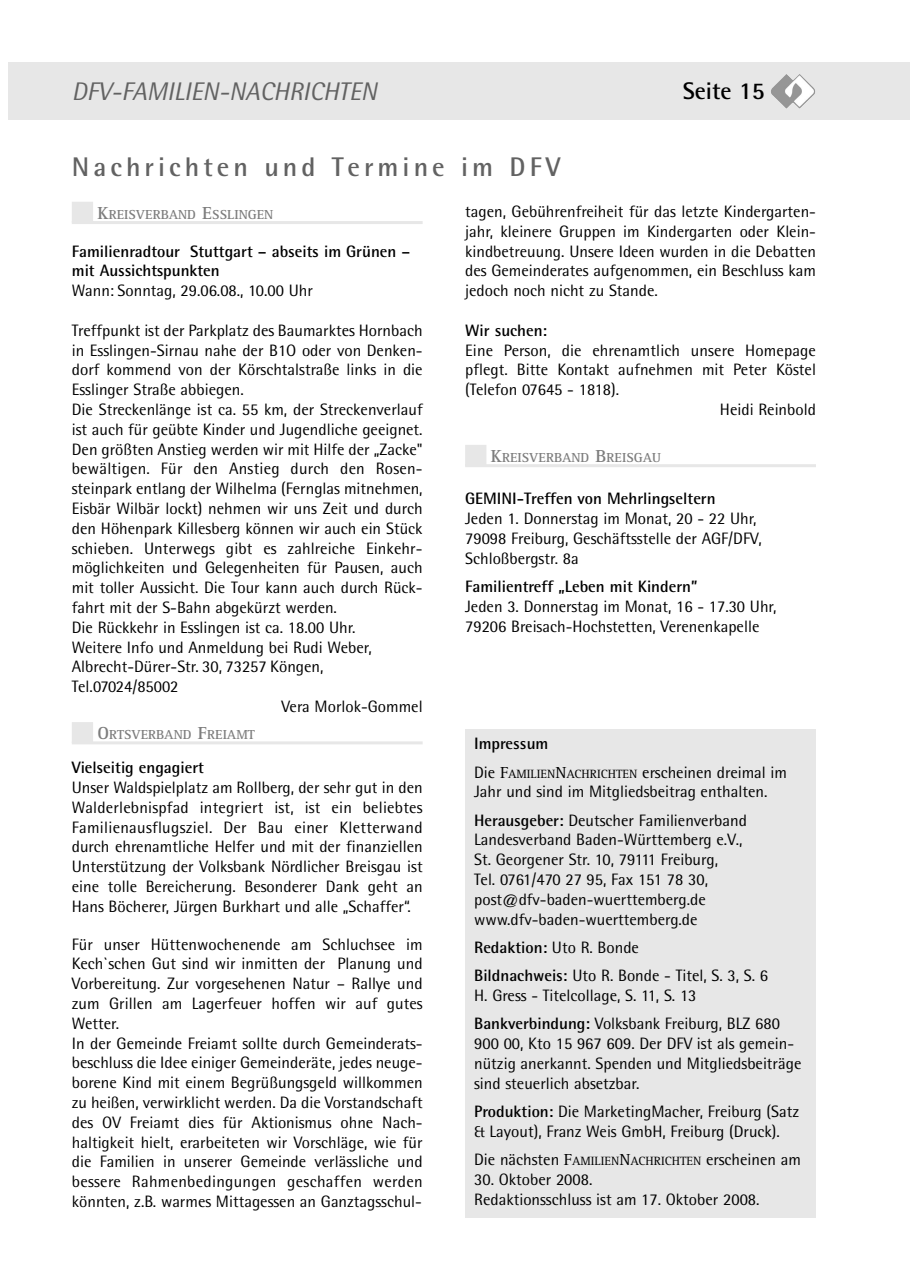
<style>
.page{position:relative;width:910px;height:1280px;background:#fff}
.page>*{position:absolute;margin:0;border:0;box-sizing:border-box;transform-origin:0 0}
.t1{font:700 27px "Rotis Semi Sans";letter-spacing:.15em;color:#626262}
.t2{font:italic 25.5px "Rotis Semi Sans";color:#626262}
.t3{font:700 24px "Rotis Semi Sans";color:#000}
.t4{font:16.5px/19.8px "Rotis Semi Sans";color:#000}
.t5{font:700 16.5px/19.8px "Rotis Semi Sans";color:#000}
.t6{font:700 13.5px "Rotis Serif";color:#7d7d7d}
.s1{font-size:18px}
.s2{font-weight:700}
.s3{font-family:"Rotis Serif"}
.s4{font-family:"Rotis Serif";font-size:12.3px}
</style>
<div class="page">
<div style="left:8px;top:63px;width:901px;height:57px;background:#e7e7e7"></div>
<img style="left:771px;top:74px;width:44px;height:35px">
<div style="left:72px;top:202px;width:21px;height:21px;background:#e7e7e7"></div>
<hr style="left:72px;top:221px;width:351px;height:3px;background:#e7e7e7">
<div style="left:72px;top:722px;width:21px;height:21px;background:#e7e7e7"></div>
<hr style="left:72px;top:741px;width:351px;height:3px;background:#e7e7e7">
<div style="left:465px;top:445px;width:21px;height:21px;background:#e7e7e7"></div>
<hr style="left:465px;top:464px;width:351px;height:3px;background:#e7e7e7">
<div style="left:465px;top:729px;width:351px;height:489px;background:#e7e7e7"></div>
<h2 class="t2" style="left:72px;top:76px;width:307px">DFV-FAMILIEN-NACHRICHTEN</h2>
<h3 class="t3" style="left:683px;top:76px;width:83px">Seite 15</h3>
<h1 class="t1" style="left:72px;top:150px;width:490px">Nachrichten und Termine im DFV</h1>
<p class="t6" style="left:97px;top:206px;width:177px"><span class="s1">K</span>REISVERBAND <span class="s1">E</span>SSLINGEN</p>
<p class="t5" style="left:72px;top:241px;width:340px">Familienradtour Stuttgart – abseits im Grünen – mit Aussichtspunkten</p>
<p class="t4" style="left:72px;top:280px;width:243px">Wann: Sonntag, 29.06.08., 10.00 Uhr</p>
<p class="t4" style="left:72px;top:320px;width:352px">Treffpunkt ist der Parkplatz des Baumarktes Hornbach</p>
<p class="t4" style="left:72px;top:340px;width:352px">in Esslingen-Sirnau nahe der B1O oder von Denken-</p>
<p class="t4" style="left:72px;top:360px;width:352px">dorf kommend von der Körschtalstraße links in die</p>
<p class="t4" style="left:72px;top:379px;width:173px">Esslinger Straße abbiegen.</p>
<p class="t4" style="left:72px;top:399px;width:352px">Die Streckenlänge ist ca. 55 km, der Streckenverlauf</p>
<p class="t4" style="left:72px;top:419px;width:352px">ist auch für geübte Kinder und Jugendliche geeignet.</p>
<p class="t4" style="left:72px;top:439px;width:352px">Den größten Anstieg werden wir mit Hilfe der „Zacke"</p>
<p class="t4" style="left:72px;top:459px;width:352px">bewältigen. Für den Anstieg durch den Rosen-</p>
<p class="t4" style="left:72px;top:478px;width:352px">steinpark entlang der Wilhelma (Fernglas mitnehmen,</p>
<p class="t4" style="left:72px;top:498px;width:352px">Eisbär Wilbär lockt) nehmen wir uns Zeit und durch</p>
<p class="t4" style="left:72px;top:518px;width:352px">den Höhenpark Killesberg können wir auch ein Stück</p>
<p class="t4" style="left:72px;top:538px;width:352px">schieben. Unterwegs gibt es zahlreiche Einkehr-</p>
<p class="t4" style="left:72px;top:558px;width:352px">möglichkeiten und Gelegenheiten für Pausen, auch</p>
<p class="t4" style="left:72px;top:577px;width:352px">mit toller Aussicht. Die Tour kann auch durch Rück-</p>
<p class="t4" style="left:72px;top:597px;width:267px">fahrt mit der S-Bahn abgekürzt werden.</p>
<p class="t4" style="left:72px;top:617px;width:285px">Die Rückkehr in Esslingen ist ca. 18.00 Uhr.</p>
<p class="t4" style="left:72px;top:637px;width:302px">Weitere Info und Anmeldung bei Rudi Weber,</p>
<p class="t4" style="left:72px;top:657px;width:253px">Albrecht-Dürer-Str. 30, 73257 Köngen,</p>
<p class="t4" style="left:72px;top:676px;width:108px">Tel.07024/85002</p>
<p class="t4" style="left:281px;top:696px;width:143px">Vera Morlok-Gommel</p>
<p class="t6" style="left:97px;top:726px;width:159px"><span class="s1">O</span>RTSVERBAND <span class="s1">F</span>REIAMT</p>
<p class="t5" style="left:72px;top:757px;width:134px">Vielseitig engagiert</p>
<p class="t4" style="left:72px;top:777px;width:352px;text-align:justify">Unser Waldspielplatz am Rollberg, der sehr gut in den Walderlebnispfad integriert ist, ist ein beliebtes Familienausflugsziel. Der Bau einer Kletterwand durch ehrenamtliche Helfer und mit der finanziellen Unterstützung der Volksbank Nördlicher Breisgau ist eine tolle Bereicherung. Besonderer Dank geht an Hans Böcherer, Jürgen Burkhart und alle „Schaffer“.</p>
<p class="t4" style="left:72px;top:934px;width:352px">Für unser Hüttenwochenende am Schluchsee im Kech`schen Gut sind wir inmitten der Planung und Vorbereitung. Zur vorgesehenen Natur – Rallye und zum Grillen am Lagerfeuer hoffen wir auf gutes Wetter.<br>In der Gemeinde Freiamt sollte durch Gemeinderats&shy;beschluss die Idee einiger Gemeinderäte, jedes neuge&shy;borene Kind mit einem Begrüßungsgeld willkommen zu heißen, verwirklicht werden. Da die Vorstandschaft des OV Freiamt dies für Aktionismus ohne Nach&shy;haltigkeit hielt, erarbeiteten wir Vorschläge, wie für die Familien in unserer Gemeinde verlässliche und bessere Rahmenbedingungen geschaffen werden könnten, z.B. warmes Mittagessen an Ganztagsschul-</p>
<p class="t4" style="left:465px;top:201px;width:352px;text-align:justify">tagen, Gebührenfreiheit für das letzte Kindergarten&shy;jahr, kleinere Gruppen im Kindergarten oder Klein&shy;kindbetreuung. Unsere Ideen wurden in die Debatten des Gemeinderates aufgenommen, ein Beschluss kam jedoch noch nicht zu Stande.</p>
<p class="t5" style="left:465px;top:320px;width:84px">Wir suchen:</p>
<p class="t4" style="left:465px;top:340px;width:352px">Eine Person, die ehrenamtlich unsere Homepage</p>
<p class="t4" style="left:465px;top:360px;width:352px">pflegt. Bitte Kontakt aufnehmen mit Peter Köstel</p>
<p class="t4" style="left:465px;top:379px;width:155px">(Telefon 07645 - 1818).</p>
<p class="t4" style="left:720px;top:399px;width:98px">Heidi Reinbold</p>
<p class="t6" style="left:491px;top:449px;width:172px"><span class="s1">K</span>REISVERBAND <span class="s1">B</span>REISGAU</p>
<p class="t5" style="left:465px;top:489px;width:252px">GEMINI-Treffen von Mehrlingseltern</p>
<p class="t4" style="left:465px;top:509px;width:298px">Jeden 1. Donnerstag im Monat, 20 - 22 Uhr,<br>79098 Freiburg, Geschäftsstelle der AGF/DFV,<br>Schloßbergstr. 8a</p>
<p class="t5" style="left:465px;top:576px;width:234px">Familientreff „Leben mit Kindern”</p>
<p class="t4" style="left:465px;top:596px;width:313px">Jeden 3. Donnerstag im Monat, 16 - 17.30 Uhr,<br>79206 Breisach-Hochstetten, Verenenkapelle</p>
<p class="t4" style="left:474px;top:729px;width:314px;line-height:28.3px"><span class="s2">Impressum<br></span>Die <span class="s3">F</span><span class="s4">AMILIEN</span><span class="s3">N</span><span class="s4">ACHRICHTEN</span> erscheinen dreimal im</p>
<p class="t4" style="left:474px;top:777px;width:295px;line-height:28.3px">Jahr und sind im Mitgliedsbeitrag enthalten.<br><span class="s2">Herausgeber:</span> Deutscher Familienverband</p>
<p class="t4" style="left:474px;top:830px;width:270px">Landesverband Baden-Württemberg e.V., St. Georgener Str. 10, 79111 Freiburg, Tel. 0761/470 27 95, Fax 151 78 30, post@dfv-baden-wuerttemberg.de www.dfv-baden-wuerttemberg.de</p>
<p class="t4" style="left:474px;top:933px;width:295px;line-height:28.3px"><span class="s2">Redaktion:</span> Uto R. Bonde<br><span class="s2">Bildnachweis:</span> Uto R. Bonde - Titel, S. 3, S. 6</p>
<p class="t4" style="left:474px;top:981px;width:307px;line-height:28.3px">H. Gress - Titelcollage, S. 11, S. 13<br><span class="s2">Bankverbindung:</span> Volksbank Freiburg, BLZ 680</p>
<p class="t4" style="left:474px;top:1033px;width:329px">900 00, Kto 15 967 609. Der DFV ist als gemein&shy;nützig anerkannt. Spenden und Mitgliedsbeiträge sind steuerlich absetzbar.</p>
<p class="t4" style="left:474px;top:1101px;width:326px"><span class="s2">Produktion:</span> Die MarketingMacher, Freiburg (Satz &amp; Layout), Franz Weis GmbH, Freiburg (Druck).</p>
<p class="t4" style="left:474px;top:1150px;width:328px">Die nächsten <span class="s3">F</span><span class="s4">AMILIEN</span><span class="s3">N</span><span class="s4">ACHRICHTEN</span> erscheinen am</p>
<p class="t4" style="left:474px;top:1169px;width:287px">30. Oktober 2008.<br>Redaktionsschluss ist am 17. Oktober 2008.</p>
</div>
